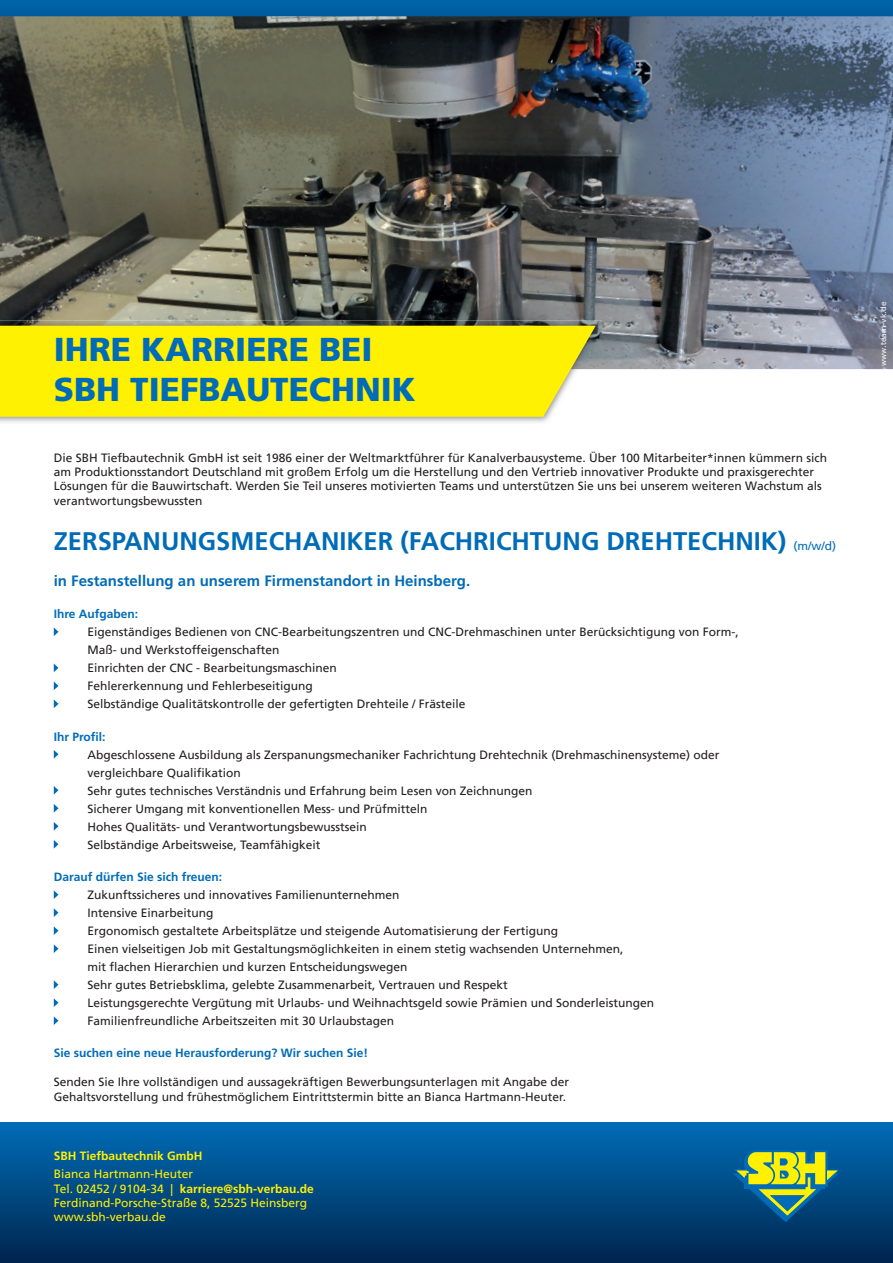
<style>
.page{position:relative;width:893px;height:1263px;background:#fff}
.page>*{position:absolute;margin:0;border:0;box-sizing:border-box;transform-origin:0 0}
.t1{font:900 33.15px/39.8px "Frutiger LT Std";color:#006cb7}
.t2{font:700 25.5px "Frutiger LT Std";color:#006cb7}
.t3{font:700 15px "Frutiger LT Std";color:#006cb7}
.t4{font:12px/18px "Frutiger LT";color:#231f20}
.t5{font:700 12px "Frutiger LT Std";color:#006cb7}
.t6{font:12px/14.4px "Frutiger LT";color:#fff101}
.t7{font:700 12px "Frutiger LT Std";color:#fff101}
.t8{font:7.5px "Verdana";color:#fff}
.s1{font-family:"Frutiger LT";font-weight:400;font-size:12px}
.s2{font-family:"Frutiger LT";font-weight:400}
</style>
<div class="page">
<div style="left:0;top:1123px;width:893px;height:140px;background:linear-gradient(to bottom,#006db6,#00254f)"></div>
<div style="left:0;top:0;width:893px;height:113px;background:#005fa3"></div>
<img style="left:0;top:16px;width:893px;height:353px">
<img style="left:202px;top:321px;width:197px;height:5px">
<img style="left:399px;top:321px;width:203px;height:48px">
<img style="left:0;top:321px;width:202px;height:5px">
<div style="left:0;top:326px;width:596px;height:91px;background:#fff101"></div>
<svg style="left:54px;top:627px;width:4px;height:9px"></svg>
<svg style="left:54px;top:663px;width:4px;height:9px"></svg>
<svg style="left:54px;top:682px;width:4px;height:8px"></svg>
<svg style="left:54px;top:700px;width:4px;height:8px"></svg>
<svg style="left:54px;top:750px;width:4px;height:8px"></svg>
<svg style="left:54px;top:786px;width:4px;height:8px"></svg>
<svg style="left:54px;top:804px;width:4px;height:8px"></svg>
<svg style="left:54px;top:822px;width:4px;height:8px"></svg>
<svg style="left:54px;top:840px;width:4px;height:8px"></svg>
<svg style="left:54px;top:890px;width:4px;height:9px"></svg>
<svg style="left:54px;top:908px;width:4px;height:9px"></svg>
<svg style="left:54px;top:926px;width:4px;height:9px"></svg>
<svg style="left:54px;top:944px;width:4px;height:9px"></svg>
<svg style="left:54px;top:980px;width:4px;height:9px"></svg>
<svg style="left:54px;top:998px;width:4px;height:9px"></svg>
<svg style="left:54px;top:1016px;width:4px;height:9px"></svg>
<svg style="left:733px;top:1150px;width:106px;height:72px;background:#548963"></svg>
<h1 class="t1" style="left:54px;top:330px;width:363px">IHRE KARRIERE BEI<br>SBH TIEFBAUTECHNIK</h1>
<p class="t4" style="left:54px;top:450px;width:775px;line-height:14.4px">Die SBH Tiefbautechnik GmbH ist seit 1986 einer der Weltmarktführer für Kanalverbausysteme. Über 100 Mitarbeiter*innen kümmern sich am Produktionsstandort Deutschland mit großem Erfolg um die Herstellung und den Vertrieb innovativer Produkte und praxisgerechter Lösungen für die Bauwirtschaft. Werden Sie Teil unseres motivierten Teams und unterstützen Sie uns bei unserem weiteren Wachstum als verantwortungsbewussten</p>
<h2 class="t2" style="left:54px;top:526px;width:784px">ZERSPANUNGSMECHANIKER (FACHRICHTUNG DREHTECHNIK) <span class="s1">(m/w/d)</span></h2>
<p class="t3" style="left:54px;top:572px;width:418px">in Festanstellung an unserem Firmenstandort in Heinsberg.</p>
<p class="t5" style="left:54px;top:607px;width:86px">Ihre Aufgaben:</p>
<p class="t4" style="left:87px;top:623px;width:653px">Eigenständiges Bedienen von CNC-Bearbeitungszentren und CNC-Drehmaschinen unter Berücksichtigung von Form-, Maß- und Werkstoffeigenschaften<br>Einrichten der CNC - Bearbeitungsmaschinen<br>Fehlererkennung und Fehlerbeseitigung<br>Selbständige Qualitätskontrolle der gefertigten Drehteile / Frästeile</p>
<p class="t5" style="left:54px;top:729px;width:53px">Ihr Profil:</p>
<p class="t4" style="left:87px;top:745px;width:634px">Abgeschlossene Ausbildung als Zerspanungsmechaniker Fachrichtung Drehtechnik (Drehmaschinensysteme) oder vergleichbare Qualifikation<br>Sehr gutes technisches Verständnis und Erfahrung beim Lesen von Zeichnungen<br>Sicherer Umgang mit konventionellen Mess- und Prüfmitteln<br>Hohes Qualitäts- und Verantwortungsbewusstsein<br>Selbständige Arbeitsweise, Teamfähigkeit</p>
<p class="t5" style="left:54px;top:870px;width:170px">Darauf dürfen Sie sich freuen:</p>
<p class="t4" style="left:87px;top:886px;width:568px">Zukunftssicheres und innovatives Familienunternehmen<br>Intensive Einarbeitung<br>Ergonomisch gestaltete Arbeitsplätze und steigende Automatisierung der Fertigung<br>Einen vielseitigen Job mit Gestaltungsmöglichkeiten in einem stetig wachsenden Unternehmen,<br>mit flachen Hierarchien und kurzen Entscheidungswegen<br>Sehr gutes Betriebsklima, gelebte Zusammenarbeit, Vertrauen und Respekt<br>Leistungsgerechte Vergütung mit Urlaubs- und Weihnachtsgeld sowie Prämien und Sonderleistungen Familienfreundliche Arbeitszeiten mit 30 Urlaubstagen</p>
<p class="t5" style="left:54px;top:1046px;width:316px">Sie suchen eine neue Herausforderung? Wir suchen Sie!</p>
<p class="t4" style="left:54px;top:1075px;width:517px;line-height:14.4px">Senden Sie Ihre vollständigen und aussagekräftigen Bewerbungsunterlagen mit Angabe der<br>Gehaltsvorstellung und frühestmöglichem Eintrittstermin bitte an Bianca Hartmann-Heuter.</p>
<p class="t7" style="left:54px;top:1148px;width:150px">SBH Tiefbautechnik GmbH</p>
<p class="t6" style="left:54px;top:1167px;width:141px">Bianca Hartmann-Heuter</p>
<p class="t7" style="left:54px;top:1181px;width:261px"><span class="s2">Tel. 02452 / 9104-34 |</span> karriere@sbh-verbau.de</p>
<p class="t6" style="left:54px;top:1196px;width:255px">Ferdinand-Porsche-Straße 8, 52525 Heinsberg www.sbh-verbau.de</p>
<p class="t8" style="left:879px;top:366px;width:66px;rotate:-90deg">www.team-vk.de</p>
</div>
